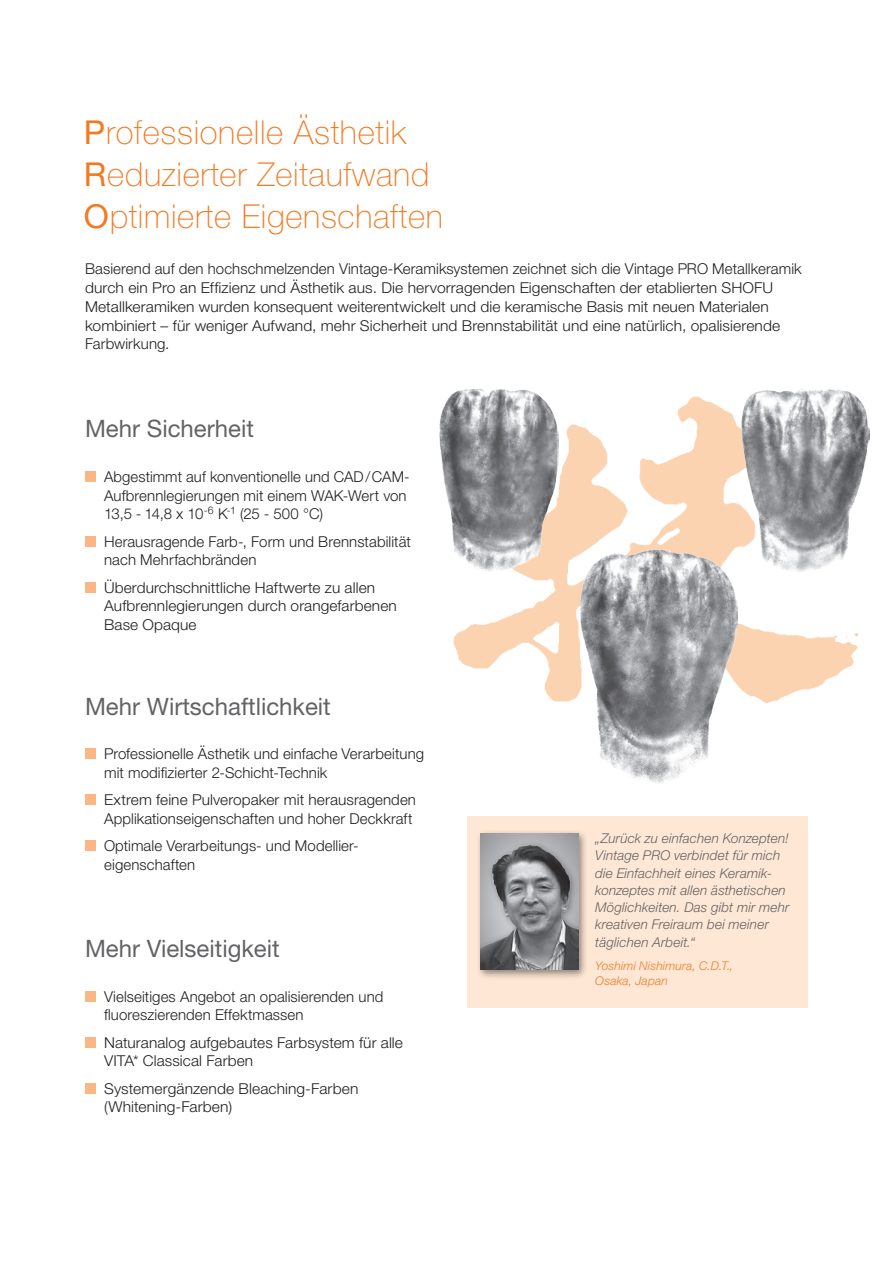
<style>
.page{position:relative;width:893px;height:1263px;background:#fff}
.page>*{position:absolute;margin:0;border:0;box-sizing:border-box;transform-origin:0 0}
.t1{font:100 33px/42px "Helvetica Neue LT Pro";letter-spacing:.02em;color:#f47921}
.t2{font:24px "Helvetica Neue LT Pro";color:#636366}
.t3{font:300 15px/18.8px "Helvetica Neue LT Pro";letter-spacing:.005em;color:#231f20}
.t4{font:300 15px/18.8px "Helvetica Neue LT Pro";letter-spacing:.005em;color:#231f20;scale:1.04 1}
.t5{font:italic 300 13.5px/17.2px "Helvetica Neue LT Pro";letter-spacing:.01em;color:#636366}
.t6{font:italic 300 12px/15px "Helvetica Neue LT Pro";letter-spacing:.015em;color:#f47921}
.s1{font-weight:400}
</style>
<div class="page">
<div style="left:468px;top:816px;width:340px;height:192px;background:#fee7d4"></div>
<img style="left:454px;top:397px;width:405px;height:305px">
<img style="left:439px;top:389px;width:120px;height:182px">
<img style="left:742px;top:389px;width:127px;height:182px">
<img style="left:581px;top:550px;width:157px;height:233px">
<div style="left:85px;top:471px;width:11px;height:11px;background:#fab783"></div>
<div style="left:85px;top:536px;width:11px;height:10px;background:#fab783"></div>
<div style="left:85px;top:582px;width:11px;height:10px;background:#fab783"></div>
<div style="left:85px;top:991px;width:11px;height:10px;background:#fab783"></div>
<div style="left:85px;top:1037px;width:11px;height:10px;background:#fab783"></div>
<div style="left:85px;top:1083px;width:11px;height:10px;background:#fab783"></div>
<div style="left:85px;top:748px;width:11px;height:11px;background:#fab783"></div>
<div style="left:85px;top:794px;width:11px;height:11px;background:#fab783"></div>
<div style="left:85px;top:840px;width:11px;height:11px;background:#fab783"></div>
<div style="left:476px;top:829px;width:112px;height:150px;background:#231f20;opacity:.5"></div>
<img style="left:480px;top:833px;width:98px;height:136px">
<h1 class="t1" style="left:84px;top:111px;width:361px"><span class="s1">P</span>rofessionelle Ästhetik<br><span class="s1">R</span>eduzierter Zeitaufwand<br><span class="s1">O</span>ptimierte Eigenschaften</h1>
<p class="t3" style="left:85px;top:259px;width:718px">Basierend auf den hochschmelzenden Vintage-Keramiksystemen zeichnet sich die Vintage PRO Metallkeramik durch ein Pro an Effizienz und Ästhetik aus. Die hervorragenden Eigenschaften der etablierten SHOFU Metallkeramiken wurden konsequent weiterentwickelt und die keramische Basis mit neuen Materialen kombiniert – für weniger Aufwand, mehr Sicherheit und Brennstabilität und eine natürlich, opalisierende Farbwirkung.</p>
<h2 class="t2" style="left:85px;top:414px;width:170px">Mehr Sicherheit</h2>
<p class="t3" style="left:104px;top:467px;width:307px">Abgestimmt auf konventionelle und CAD/CAM-<br>Aufbrennlegierungen mit einem WAK-Wert von<br>13,5 - 14,8 x 10<sup>-6</sup> K<sup>-1</sup> (25 - 500 °C)</p>
<p class="t3" style="left:104px;top:531px;width:308px">Herausragende Farb-, Form und Brennstabilität nach Mehrfachbränden</p>
<p class="t3" style="left:104px;top:577px;width:294px">Überdurchschnittliche Haftwerte zu allen<br>Aufbrennlegierungen durch orangefarbenen<br>Base Opaque</p>
<h2 class="t2" style="left:85px;top:691px;width:247px">Mehr Wirtschaftlichkeit</h2>
<p class="t3" style="left:104px;top:744px;width:322px">Professionelle Ästhetik und einfache Verarbeitung mit modifizierter 2-Schicht-Technik</p>
<p class="t3" style="left:104px;top:790px;width:314px">Extrem feine Pulveropaker mit herausragenden<br>Applikationseigenschaften und hoher Deckkraft</p>
<p class="t3" style="left:104px;top:836px;width:254px">Optimale Verarbeitungs- und Modellier&shy;eigenschaften</p>
<h2 class="t2" style="left:85px;top:933px;width:196px">Mehr Vielseitigkeit</h2>
<p class="t3" style="left:104px;top:986px;width:281px">Vielseitiges Angebot an opalisierenden und fluoreszierenden Effektmassen</p>
<p class="t3" style="left:104px;top:1032px;width:300px">Naturanalog aufgebautes Farbsystem für alle<br>VITA* Classical Farben</p>
<p class="t4" style="left:104px;top:1078px;width:246px">Systemergänzende Bleaching-Farben (Whitening-Farben)</p>
<p class="t5" style="left:595px;top:829px;width:196px">„Zurück zu einfachen Konzepten!<br>Vintage PRO verbindet für mich die Einfachheit eines Keramik&shy;konzeptes mit allen ästhetischen<br>Möglichkeiten. Das gibt mir mehr kreativen Freiraum bei meiner täglichen Arbeit.“</p>
<p class="t6" style="left:595px;top:958px;width:139px">Yoshimi Nishimura, C.D.T.,<br>Osaka, Japan</p>
</div>
